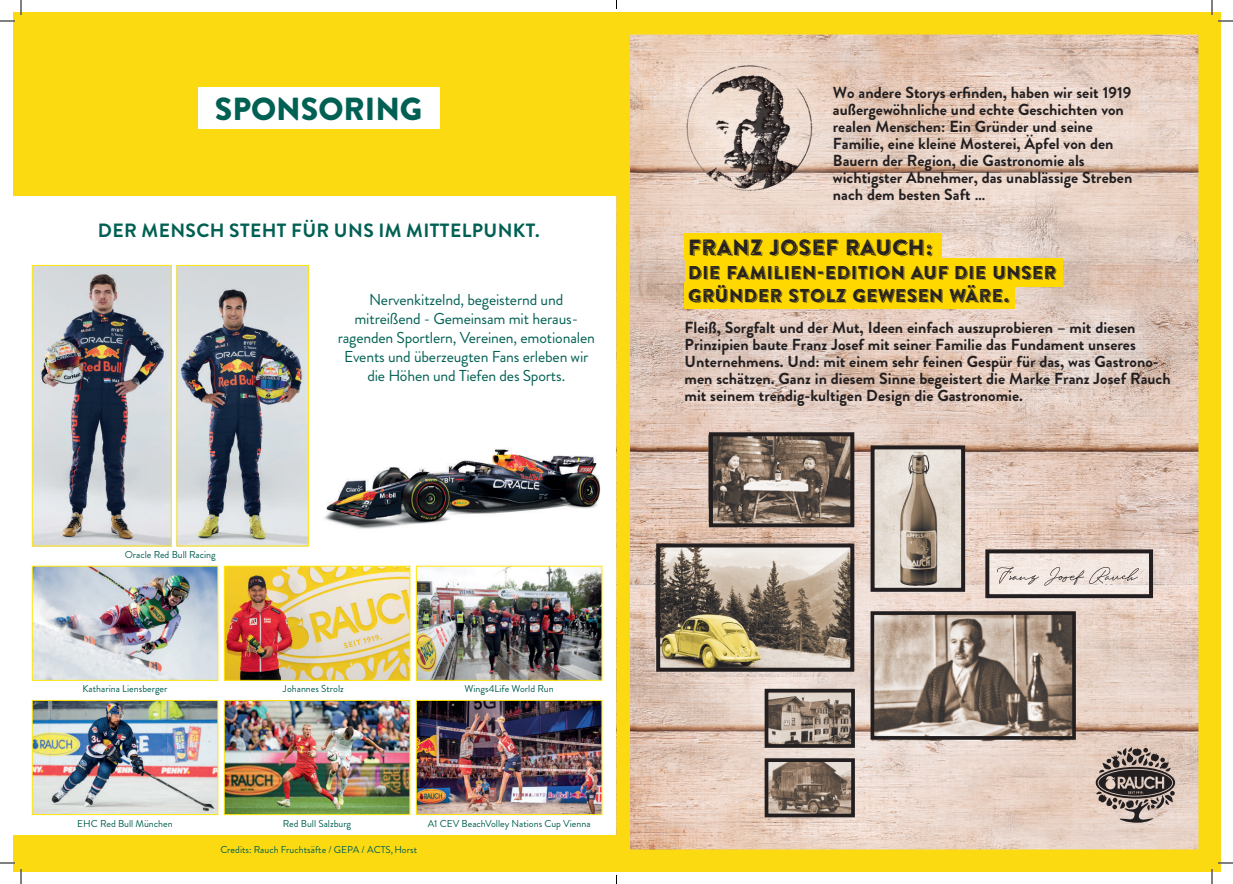
<style>
.page{position:relative;width:1233px;height:884px;background:#fff}
.page>*{position:absolute;margin:0;border:0;box-sizing:border-box;transform-origin:0 0}
.t1{font:900 31.9px "Brandon Grotesque";color:#006053}
.t2{font:22px "Brandon Printed One Shadow";color:#231f20}
.t3{font:700 19.2px "Brandon Grotesque";letter-spacing:.02em;color:#006053}
.t4{font:18.5px/23px "Brandon Printed One Shadow";color:#231f20}
.t5{font:700 16px/17px "Brandon Grotesque";color:#231f20}
.t6{font:15.8px/18.9px "Brandon Grotesque";letter-spacing:-.01em;color:#006053;text-align:center}
.t7{font:10px "Brandon Grotesque";color:#006053}
</style>
<div class="page">
<img style="left:616px;top:35px;width:582px;height:836px">
<div style="left:684px;top:233px;width:258px;height:26px;background:#ffd800"></div>
<div style="left:684px;top:258px;width:378px;height:29px;background:#ffd800"></div>
<div style="left:684px;top:282px;width:330px;height:26px;background:#ffd800"></div>
<svg style="left:985px;top:554px;width:168px;height:45px;background:#f0e5de"></svg>
<svg style="left:996px;top:565px;width:143px;height:22px;background:#e1d5d0"></svg>
<div style="left:656px;top:543px;width:198px;height:129px;border:4px solid #231f20"></div>
<div style="left:870px;top:445px;width:95px;height:147px;border:4px solid #231f20"></div>
<div style="left:709px;top:432px;width:145px;height:95px;border:4px solid #231f20"></div>
<div style="left:985px;top:549px;width:168px;height:49px;border:4px solid #231f20"></div>
<svg style="left:763px;top:687px;width:93px;height:132px;background:#8f8076"></svg>
<div style="left:870px;top:611px;width:205px;height:129px;border:4px solid #231f20"></div>
<svg style="left:1095px;top:747px;width:80px;height:76px;background:#94857e"></svg>
<div style="left:616px;top:21px;width:596px;height:842px;border:13px solid #fbda11"></div>
<div style="left:616px;top:12px;width:604px;height:18px;background:#fbda11"></div>
<div style="left:617px;top:863px;width:603px;height:8px;background:#fbda11"></div>
<div style="left:1209px;top:12px;width:11px;height:859px;background:#fbda11"></div>
<img style="left:324px;top:448px;width:277px;height:81px">
<div style="left:12px;top:12px;width:604px;height:184px;background:#fbda11"></div>
<div style="left:12px;top:835px;width:604px;height:36px;background:#fbda11"></div>
<div style="left:198px;top:88px;width:241px;height:41px;background:#fff"></div>
<img style="left:34px;top:568px;width:182px;height:111px">
<div style="left:32px;top:566px;width:186px;height:115px;border:1px solid #ffe709"></div>
<img style="left:34px;top:702px;width:182px;height:111px">
<div style="left:32px;top:700px;width:186px;height:115px;border:1px solid #ffe709"></div>
<img style="left:418px;top:568px;width:182px;height:111px">
<div style="left:416px;top:566px;width:186px;height:115px;border:1px solid #ffe709"></div>
<img style="left:226px;top:568px;width:182px;height:111px">
<div style="left:224px;top:566px;width:186px;height:115px;border:1px solid #ffe709"></div>
<img style="left:418px;top:702px;width:182px;height:111px">
<div style="left:416px;top:700px;width:186px;height:115px;border:1px solid #ffe709"></div>
<img style="left:34px;top:267px;width:136px;height:277px">
<div style="left:32px;top:265px;width:140px;height:281px;border:1px solid #ffe709"></div>
<img style="left:178px;top:267px;width:129px;height:277px">
<div style="left:176px;top:265px;width:133px;height:281px;border:1px solid #ffe709"></div>
<img style="left:226px;top:702px;width:182px;height:111px">
<div style="left:224px;top:700px;width:186px;height:115px;border:1px solid #ffe709"></div>
<svg style="left:1218px;top:20px;width:15px;height:2px"></svg>
<svg style="left:1218px;top:862px;width:15px;height:2px"></svg>
<svg style="left:0;top:0;width:22px;height:22px"></svg>
<svg style="left:0;top:862px;width:22px;height:22px"></svg>
<svg style="left:1211px;top:0;width:1px;height:15px"></svg>
<svg style="left:1211px;top:869px;width:1px;height:15px"></svg>
<h1 class="t1" style="left:215px;top:86px;width:209px">SPONSORING</h1>
<p class="t3" style="left:98px;top:217px;width:443px">DER MENSCH STEHT FÜR UNS IM MITTELPUNKT.</p>
<p class="t7" style="left:125px;top:548px;width:93px">Oracle Red Bull Racing</p>
<p class="t7" style="left:83px;top:682px;width:86px">Katharina Liensberger</p>
<p class="t7" style="left:77px;top:817px;width:97px">EHC Red Bull München</p>
<p class="t6" style="left:338px;top:291px;width:259px">Nervenkitzelnd, begeisternd und mitreißend - Gemeinsam mit heraus&shy;ragenden Sportlern, Vereinen, emotionalen Events und überzeugten Fans erleben wir die Höhen und Tiefen des Sports.</p>
<p class="t7" style="left:283px;top:682px;width:62px">Johannes Strolz</p>
<p class="t7" style="left:464px;top:682px;width:90px">Wings4Life World Run</p>
<p class="t7" style="left:283px;top:817px;width:70px">Red Bull Salzburg</p>
<p class="t7" style="left:428px;top:817px;width:164px">A1 CEV BeachVolley Nations Cup Vienna</p>
<p class="t7" style="left:220px;top:842px;width:198px">Credits: Rauch Fruchtsäfte / GEPA / ACTS, Horst</p>
<p class="t5" style="left:833px;top:85px;width:301px">Wo andere Storys erfinden, haben wir seit 1919 außergewöhnliche und echte Geschichten von realen Menschen: Ein Gründer und seine Familie, eine kleine Mosterei, Äpfel von den Bauern der Region, die Gastronomie als wichtigster Abnehmer, das unablässige Streben nach dem besten Saft …</p>
<h2 class="t2" style="left:688px;top:233px;width:247px">FRANZ JOSEF RAUCH:</h2>
<p class="t4" style="left:688px;top:261px;width:370px">DIE FAMILIEN-EDITION AUF DIE UNSER<br>GRÜNDER STOLZ GEWESEN WÄRE.</p>
<p class="t5" style="left:684px;top:319px;width:488px">Fleiß, Sorgfalt und der Mut, Ideen einfach auszuprobieren – mit diesen Prinzipien baute Franz Josef mit seiner Familie das Fundament unseres Unternehmens. Und: mit einem sehr feinen Gespür für das, was Gastrono&shy;men schätzen. Ganz in diesem Sinne begeistert die Marke Franz Josef Rauch mit seinem trendig-kultigen Design die Gastronomie.</p>
</div>
